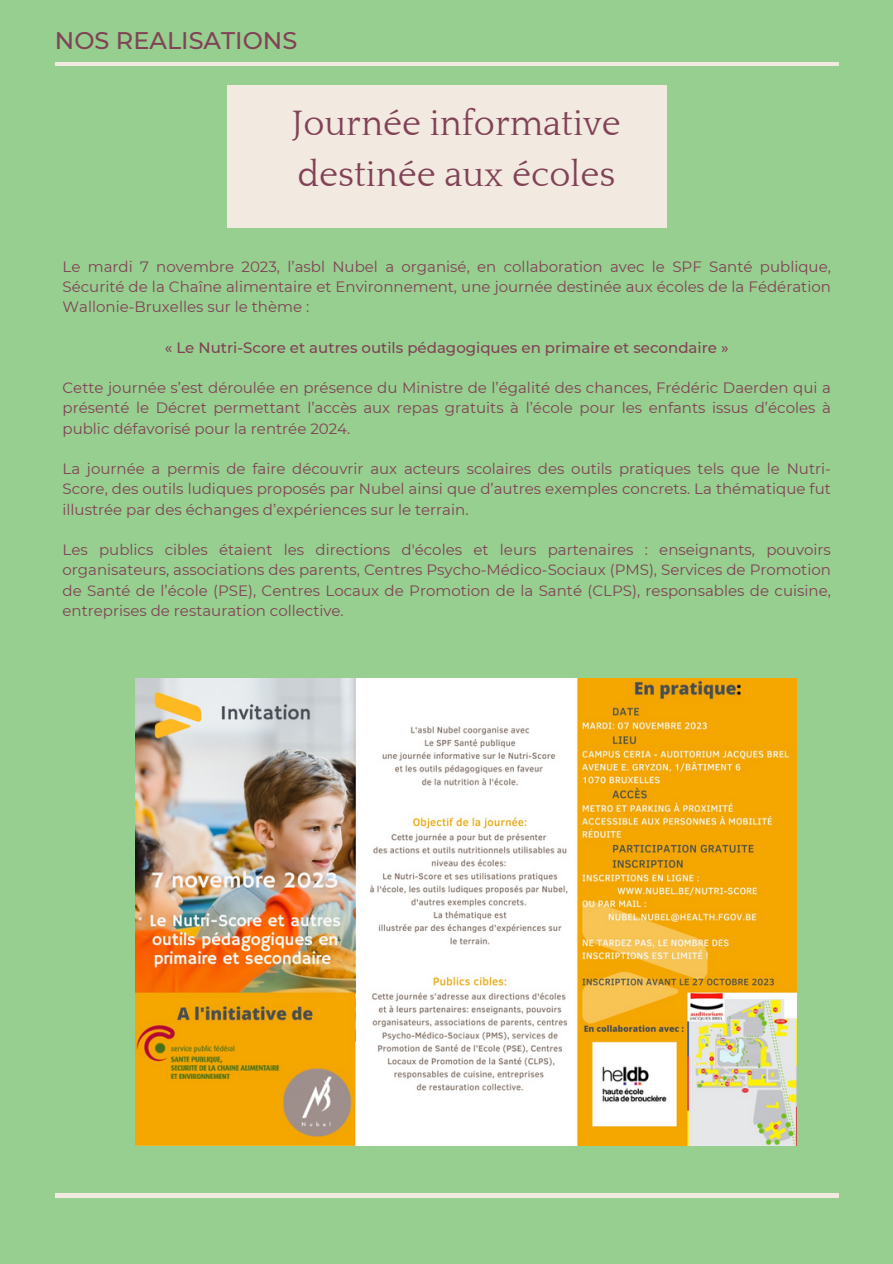
<style>
.page{position:relative;width:893px;height:1264px;background:#fff}
.page>*{position:absolute;margin:0;border:0;box-sizing:border-box;transform-origin:0 0}
.t1{font:36.15px/50.7px "Quattrocento";color:#814256}
.t2{font:500 24px "Montserrat";color:#814256}
.t3{font:15px/20.2px "Montserrat";color:#814256;text-align:justify}
.t4{font:500 15px "Montserrat";color:#814256}
</style>
<div class="page">
<div style="left:0;top:0;width:892px;height:1263px;background:#96cf8f"></div>
<hr style="left:55px;top:62px;width:783px;height:4px;background:#f2e9e1">
<div style="left:227px;top:86px;width:439px;height:142px;background:#f2e9e1"></div>
<hr style="left:55px;top:1193px;width:783px;height:4px;background:#f2e9e1">
<img style="left:136px;top:678px;width:660px;height:467px">
<p class="t2" style="left:55px;top:26px;width:244px">NOS REALISATIONS</p>
<p class="t1" style="left:292px;top:99px;width:330px">Journée informative destinée aux écoles</p>
<h1 class="t3" style="left:62px;top:256px;width:769px">Le mardi 7 novembre 2023, l’asbl Nubel a organisé, en collaboration avec le SPF Santé publique, Sécurité de la Chaîne alimentaire et Environnement, une journée destinée aux écoles de la Fédération Wallonie-Bruxelles sur le thème :</h1>
<p class="t4" style="left:165px;top:338px;width:565px">« Le Nutri-Score et autres outils pédagogiques en primaire et secondaire »</p>
<h3 class="t3" style="left:62px;top:377px;width:769px">Cette journée s’est déroulée en présence du Ministre de l’égalité des chances, Frédéric Daerden qui a présenté le Décret permettant l’accès aux repas gratuits à l’école pour les enfants issus d’écoles à public défavorisé pour la rentrée 2024.</h3>
<p class="t3" style="left:62px;top:458px;width:769px">La journée a permis de faire découvrir aux acteurs scolaires des outils pratiques tels que le Nutri-Score, des outils ludiques proposés par Nubel ainsi que d’autres exemples concrets. La thématique fut illustrée par des échanges d’expériences sur le terrain.</p>
<p class="t3" style="left:62px;top:539px;width:769px">Les publics cibles étaient les directions d'écoles et leurs partenaires : enseignants, pouvoirs organisateurs, associations des parents, Centres Psycho-Médico-Sociaux (PMS), Services de Promotion de Santé de l’école (PSE), Centres Locaux de Promotion de la Santé (CLPS), responsables de cuisine, entreprises de restauration collective.</p>
</div>
